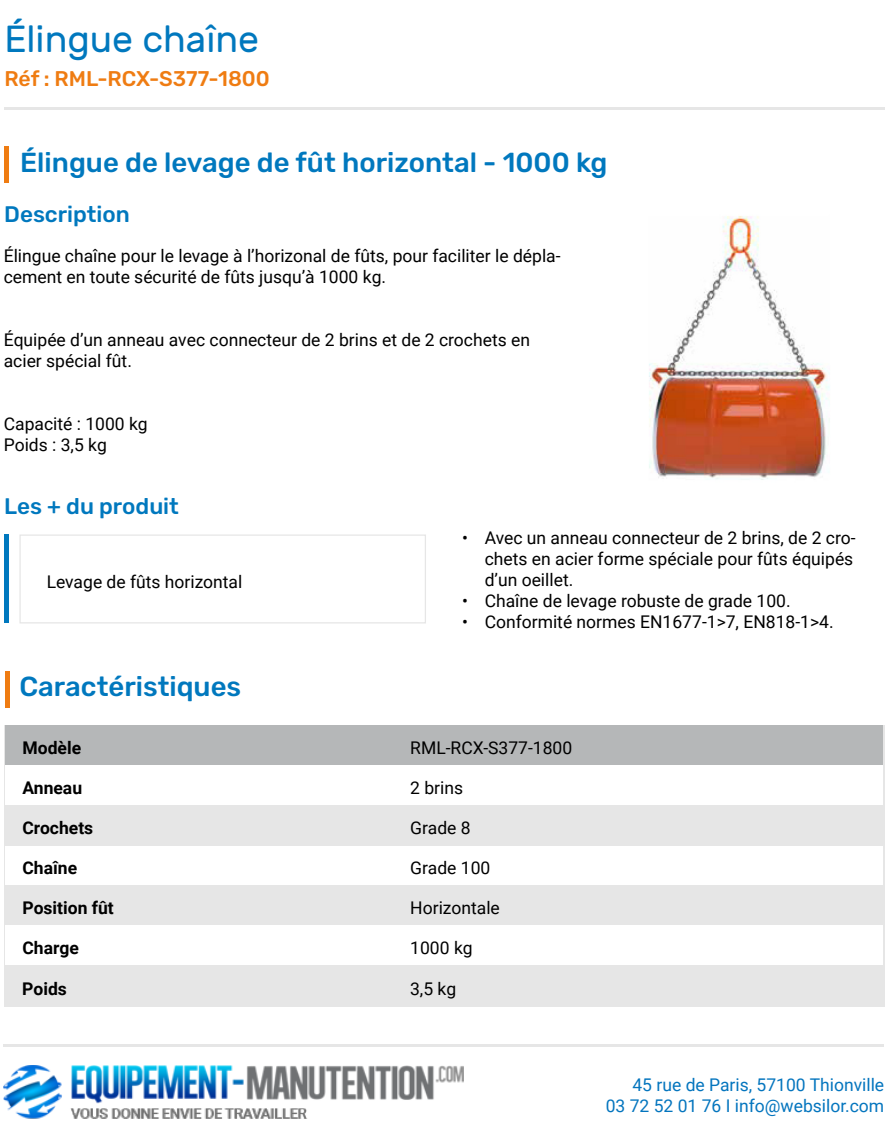
<style>
.page{position:relative;width:888px;height:1144px;background:#fff}
.page>*{position:absolute;margin:0;border:0;box-sizing:border-box;transform-origin:0 0}
.t1{font:37.5px "Rubik";color:#0078be}
.t2{font:500 27.5px "Rubik";color:#0078be}
.t3{font:500 22.5px "Rubik";color:#0078be}
.t4{font:500 21.25px "Rubik";color:#ef7c12}
.t5{font:17.5px/21px "Roboto";color:#000}
.t6{font:17.5px "Roboto";color:#0475be}
.t7{font:700 17.5px "Roboto";color:#000}
</style>
<div class="page">
<hr style="left:4px;top:1044px;width:880px;height:2px;background:#e6e6e6">
<img style="left:4px;top:1065px;width:459px;height:54px">
<div style="left:4px;top:146px;width:5px;height:37px;background:#ef7c12"></div>
<div style="left:4px;top:534px;width:5px;height:89px;background:#0078be"></div>
<div style="left:19px;top:534px;width:407px;height:89px;border:1px solid #e6e6e6"></div>
<hr style="left:5px;top:671px;width:4px;height:36px;background:#ef7c12">
<div style="left:5px;top:725px;width:877px;height:40px;background:#b5b7b8"></div>
<div style="left:5px;top:805px;width:877px;height:40px;background:#e6e6e6"></div>
<div style="left:5px;top:885px;width:877px;height:40px;background:#e6e6e6"></div>
<hr style="left:4px;top:108px;width:880px;height:2px;background:#e6e6e6">
<div style="left:5px;top:966px;width:877px;height:40px;background:#e6e6e6"></div>
<img style="left:649px;top:216px;width:181px;height:264px">
<p class="t1" style="left:4px;top:18px;width:256px">Élingue chaîne</p>
<p class="t4" style="left:4px;top:66px;width:267px">Réf : RML-RCX-S377-1800</p>
<p class="t2" style="left:20px;top:147px;width:589px">Élingue de levage de fût horizontal - 1000 kg</p>
<p class="t3" style="left:4px;top:201px;width:127px">Description</p>
<p class="t5" style="left:4px;top:245px;width:558px">Élingue chaîne pour le levage à l’horizonal de fûts, pour faciliter le dépla&shy;cement en toute sécurité de fûts jusqu’à 1000 kg.</p>
<p class="t5" style="left:4px;top:329px;width:528px">Équipée d’un anneau avec connecteur de 2 brins et de 2 crochets en acier spécial fût.</p>
<p class="t5" style="left:4px;top:413px;width:145px">Capacité : 1000 kg</p>
<p class="t5" style="left:4px;top:434px;width:105px">Poids : 3,5 kg</p>
<p class="t3" style="left:4px;top:493px;width:176px">Les + du produit</p>
<p class="t5" style="left:47px;top:571px;width:197px">Levage de fûts horizontal</p>
<p class="t2" style="left:19px;top:670px;width:223px">Caractéristiques</p>
<p class="t5" style="left:484px;top:526px;width:372px;text-indent:-22px">• Avec un anneau connecteur de 2 brins, de 2 cro&shy;chets en acier forme spéciale pour fûts équipés d’un oeillet.</p>
<p class="t5" style="left:462px;top:589px;width:330px">• Chaîne de levage robuste de grade 100.</p>
<p class="t5" style="left:462px;top:610px;width:373px">• Conformité normes EN1677-1&gt;7, EN818-1&gt;4.</p>
<p class="t7" style="left:23px;top:736px;width:60px">Modèle</p>
<p class="t5" style="left:410px;top:737px;width:163px">RML-RCX-S377-1800</p>
<p class="t7" style="left:23px;top:776px;width:61px">Anneau</p>
<p class="t5" style="left:410px;top:777px;width:54px">2 brins</p>
<p class="t7" style="left:23px;top:816px;width:72px">Crochets</p>
<p class="t5" style="left:410px;top:817px;width:62px">Grade 8</p>
<p class="t7" style="left:23px;top:856px;width:56px">Chaîne</p>
<p class="t5" style="left:410px;top:857px;width:81px">Grade 100</p>
<p class="t7" style="left:23px;top:896px;width:93px">Position fût</p>
<p class="t5" style="left:410px;top:897px;width:91px">Horizontale</p>
<p class="t7" style="left:23px;top:936px;width:58px">Charge</p>
<p class="t5" style="left:410px;top:937px;width:64px">1000 kg</p>
<p class="t7" style="left:22px;top:976px;width:46px">Poids</p>
<p class="t5" style="left:410px;top:977px;width:48px">3,5 kg</p>
<p class="t6" style="left:632px;top:1073px;width:253px">45 rue de Paris, 57100 Thionville</p>
<p class="t6" style="left:605px;top:1094px;width:280px">03 72 52 01 76 I info@websilor.com</p>
</div>
